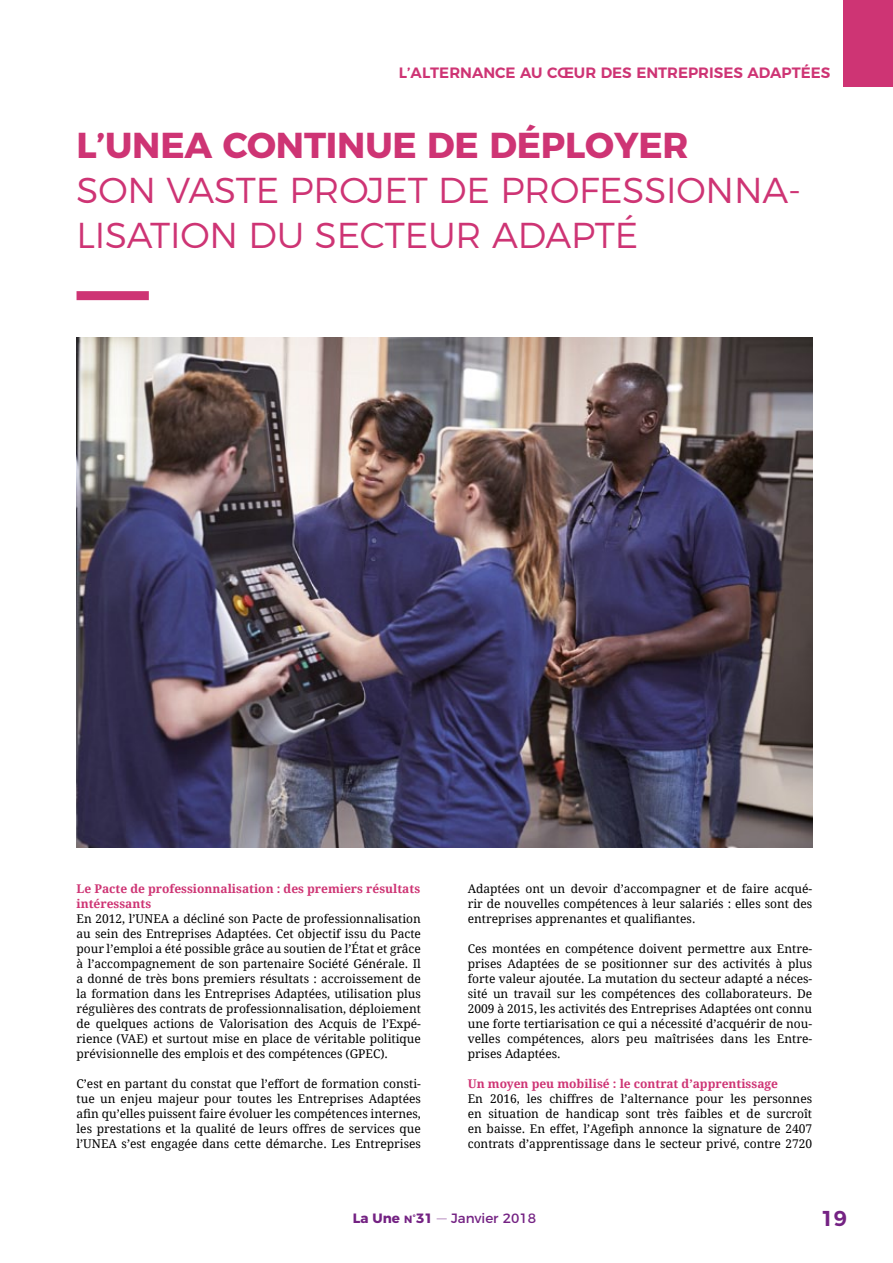
<style>
.page{position:relative;width:893px;height:1263px;background:#fff}
.page>*{position:absolute;margin:0;border:0;box-sizing:border-box;transform-origin:0 0}
.t1{font:300 36px/45px "Montserrat";letter-spacing:-.005em;color:#ce3474}
.t2{font:700 36px "Montserrat";letter-spacing:-.005em;color:#ce3474}
.t3{font:600 21.45px "Montserrat";color:#742283}
.t4{font:600 15px "Montserrat";color:#ce3474}
.t5{font:13.5px "Montserrat";color:#742283}
.t6{font:12px/15px "Droid Serif";color:#000;text-align:justify}
.t7{font:700 12px/15px "Droid Serif";color:#ce3474}
.s1{font-weight:700}
.s2{font-weight:700;font-size:10.5px}
.s3{font-weight:200}
</style>
<div class="page">
<div style="left:843px;top:0;width:50px;height:87px;background:#ce3474"></div>
<div style="left:77px;top:291px;width:72px;height:9px;background:#ce3474"></div>
<img style="left:77px;top:338px;width:735px;height:510px">
<p class="t4" style="left:399px;top:61px;width:432px">L’ALTERNANCE AU CŒUR DES ENTREPRISES ADAPTÉES</p>
<h1 class="t2" style="left:77px;top:115px;width:56px">L’UNEA</h1>
<h1 class="t2" style="left:223px;top:115px;width:467px">CONTINUE DE DÉPLOYER</h1>
<h1 class="t1" style="left:77px;top:164px;width:726px">SON VASTE PROJET DE PROFESSIONNA-<br>LISATION DU SECTEUR ADAPTÉ</h1>
<p class="t7" style="left:77px;top:880px;width:345px">Le Pacte de professionnalisation : des premiers résultats intéressants</p>
<p class="t6" style="left:77px;top:910px;width:346px">En 2012, l’UNEA a décliné son Pacte de professionnalisation au sein des Entreprises Adaptées. Cet objectif issu du Pacte pour l’emploi a été possible grâce au soutien de l’État et grâce à l’accompagnement de son partenaire Société Générale. Il a donné de très bons premiers résultats : accroissement de la formation dans les Entreprises Adaptées, utilisation plus régulières des contrats de professionnalisation, déploiement de quelques actions de Valorisation des Acquis de l’Expé&shy;rience (VAE) et surtout mise en place de véritable politique prévisionnelle des emplois et des compétences (GPEC).</p>
<p class="t6" style="left:77px;top:1075px;width:346px">C’est en partant du constat que l’effort de formation consti&shy;tue un enjeu majeur pour toutes les Entreprises Adaptées afin qu’elles puissent faire évoluer les compétences internes, les prestations et la qualité de leurs offres de services que l’UNEA s’est engagée dans cette démarche. Les Entreprises</p>
<p class="t6" style="left:468px;top:880px;width:346px">Adaptées ont un devoir d’accompagner et de faire acqué&shy;rir de nouvelles compétences à leur salariés : elles sont des entreprises apprenantes et qualifiantes.</p>
<p class="t6" style="left:468px;top:940px;width:346px">Ces montées en compétence doivent permettre aux Entre&shy;prises Adaptées de se positionner sur des activités à plus forte valeur ajoutée. La mutation du secteur adapté a néces&shy;sité un travail sur les compétences des collaborateurs. De 2009 à 2015, les activités des Entreprises Adaptées ont connu une forte tertiarisation ce qui a nécessité d’acquérir de nou&shy;velles compétences, alors peu maîtrisées dans les Entre&shy;prises Adaptées.</p>
<p class="t7" style="left:468px;top:1075px;width:312px">Un moyen peu mobilisé : le contrat d’apprentissage</p>
<p class="t6" style="left:468px;top:1090px;width:346px">En 2016, les chiffres de l’alternance pour les personnes en situation de handicap sont très faibles et de surcroît en baisse. En effet, l’Agefiph annonce la signature de 2407 contrats d’apprentissage dans le secteur privé, contre 2720</p>
<p class="t5" style="left:353px;top:1207px;width:185px"><span class="s1">LA UNE</span> <span class="s2">N°</span><span class="s1">31</span> <span class="s3">—</span> Janvier 2018</p>
<h2 class="t3" style="left:821px;top:1201px;width:28px">19</h2>
</div>
